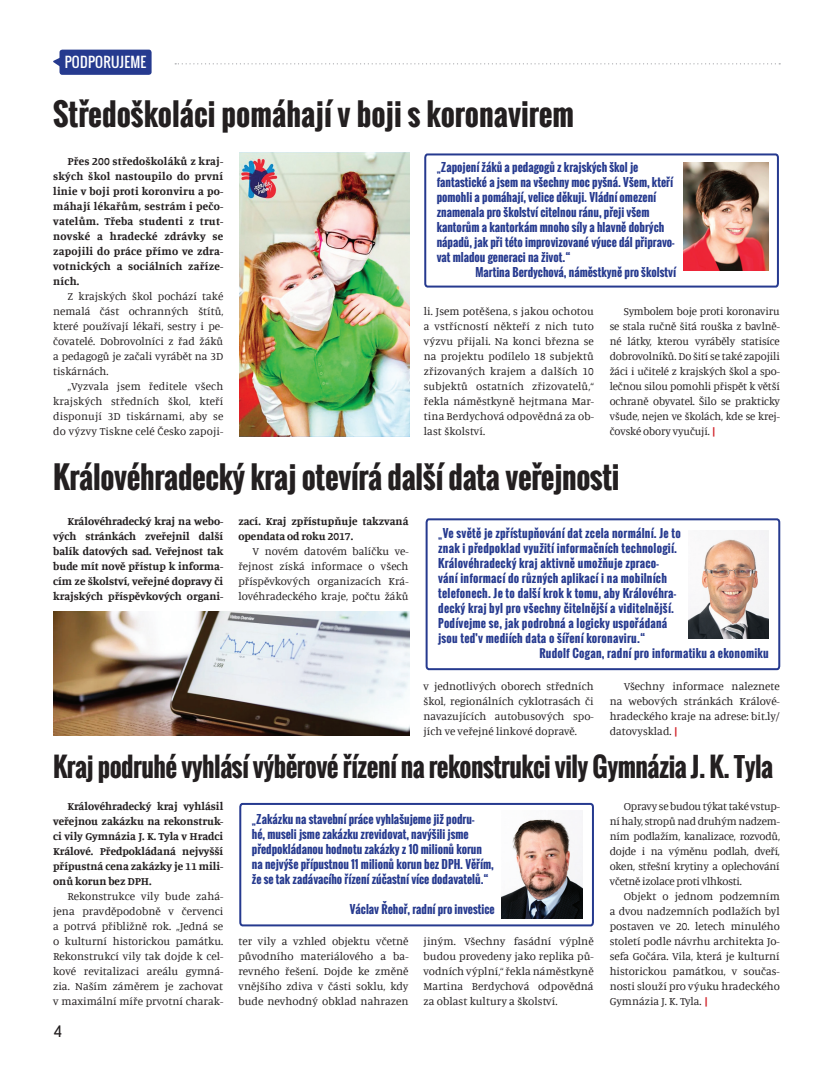
<style>
.page{position:relative;width:833px;height:1081px;background:#fff}
.page>*{position:absolute;margin:0;border:0;box-sizing:border-box;transform-origin:0 0}
.t1{font:700 30px "Oswald";letter-spacing:-.01em;color:#231f20}
.t2{font:700 26.25px "Oswald";letter-spacing:-.02em;color:#231f20}
.t3{font:15px "Kelson Sans";color:#231f20}
.t4{font:13.75px "Oswald";letter-spacing:.02em;color:#fff}
.t5{font:11.25px/15px "Manuale";color:#231f20;text-align:justify}
.t6{font:700 11.25px/15px "Manuale";color:#231f20;text-align:justify}
.t7{font:700 11.25px/15px "Oswald";color:#263a8f}
.t8{font:700 11.25px "Oswald";letter-spacing:.02em;color:#263a8f}
.s1{font-weight:700;color:#d1232a}
</style>
<div class="page">
<svg style="left:175px;top:63px;width:605px;height:1px"></svg>
<svg style="left:53px;top:58px;width:6px;height:8px"></svg>
<div style="left:59px;top:50px;width:93px;height:25px;background:#263a8f;border-radius:3px"></div>
<svg style="left:239px;top:802px;width:355px;height:125px"></svg>
<img style="left:502px;top:811px;width:80px;height:107px">
<img style="left:239px;top:153px;width:170px;height:283px">
<svg style="left:424px;top:153px;width:355px;height:135px"></svg>
<img style="left:53px;top:612px;width:356px;height:123px">
<svg style="left:425px;top:518px;width:356px;height:153px"></svg>
<img style="left:688px;top:531px;width:81px;height:107px">
<p class="t4" style="left:65px;top:52px;width:63px">POD PORUJEME</p>
<h1 class="t1" style="left:53px;top:92px;width:522px">Středoškoláci pomáhají v boji s koronavirem</h1>
<p class="t6" style="left:53px;top:153px;width:172px;text-indent:14px">Přes 200 středoškoláků z kraj&shy;ských škol nastoupilo do první linie v boji proti koronviru a po&shy;máhají lékařům, sestrám i pečo&shy;vatelům. Třeba studenti z trut&shy;novské a hradecké zdrávky se zapojili do práce přímo ve zdra&shy;votnických a sociálních zaříze&shy;ních.</p>
<p class="t5" style="left:53px;top:288px;width:172px;text-indent:14px">Z krajských škol pochází také nemalá část ochranných štítů, které používají lékaři, sestry i pe&shy;čovatelé. Dobrovolníci z řad žáků a pedagogů je začali vyrábět na 3D tiskárnách.</p>
<p class="t5" style="left:53px;top:378px;width:172px;text-indent:14px">„Vyzvala jsem ředitele všech krajských středních škol, kteří disponují 3D tiskárnami, aby se do výzvy Tiskne celé Česko zapoji-</p>
<p class="t7" style="left:437px;top:160px;width:239px">„Zapojení žáků a pedagogů z krajských škol je fantastické a jsem na všechny moc pyšná. Všem, kteří pomohli a pomáhají, velice děkuji. Vládní omezení znamenala pro školství citelnou ránu, přeji všem kantorům a kantorkám mnoho síly a hlavně dobrých nápadů, jak při této improvizované výuce dál připravo&shy;vat mladou generaci na život.“</p>
<p class="t7" style="left:475px;top:265px;width:202px">Martina Berdychová, náměstkyně pro školství</p>
<p class="t5" style="left:609px;top:303px;width:172px;text-indent:14px">Symbolem boje proti koronaviru se stala ručně šitá rouška z bavlně&shy;né látky, kterou vyráběly statisíce dobrovolníků. Do šití se také zapojili žáci i učitelé z krajských škol a spo&shy;lečnou silou pomohli přispět k větší ochraně obyvatel. Šilo se prakticky všude, nejen ve školách, kde se krej&shy;čovské obory vyučují. <span class="s1">|</span></p>
<h1 class="t1" style="left:53px;top:455px;width:568px">Královéhradecký kraj otevírá další data veřejnosti</h1>
<p class="t6" style="left:53px;top:513px;width:172px;text-indent:14px">Královéhradecký kraj na webo&shy;vých stránkách zveřejnil další balík datových sad. Veřejnost tak bude mít nově přístup k informa&shy;cím ze školství, veřejné dopravy či krajských příspěvkových organi-</p>
<p class="t6" style="left:238px;top:513px;width:172px">zací. Kraj zpřístupňuje takzvaná opendata od roku 2017.</p>
<p class="t5" style="left:424px;top:303px;width:172px">li. Jsem potěšena, s jakou ochotou a vstřícností někteří z nich tuto výzvu přijali. Na konci března se na projektu podílelo 18 subjektů zřizovaných krajem a dalších 10 subjektů ostatních zřizovatelů,“ řekla náměstkyně hejtmana Mar&shy;tina Berdychová odpovědná za ob&shy;last školství.</p>
<p class="t8" style="left:438px;top:525px;width:244px">„Ve světě je zpřístupňování dat zcela normální. Je to</p>
<p class="t8" style="left:438px;top:540px;width:240px">znak i předpoklad využití informačních technologií.</p>
<p class="t8" style="left:438px;top:555px;width:222px">Královéhradecký kraj aktivně umožňuje zpraco-</p>
<p class="t8" style="left:438px;top:570px;width:230px">vání informací do různých aplikací i na mobilních</p>
<p class="t8" style="left:438px;top:585px;width:239px">telefonech. Je to další krok k tomu, aby Královéhra-</p>
<p class="t8" style="left:438px;top:600px;width:237px">decký kraj byl pro všechny čitelnější a viditelnější.</p>
<p class="t8" style="left:438px;top:615px;width:231px">Podívejme se, jak podrobná a logicky uspořádaná</p>
<p class="t8" style="left:438px;top:630px;width:209px">jsou teď v mediích data o šíření koronaviru.“</p>
<p class="t8" style="left:539px;top:645px;width:231px">Rudolf Cogan, radní pro informatiku a ekonomiku</p>
<p class="t5" style="left:238px;top:543px;width:172px;text-indent:14px">V novém datovém balíčku ve&shy;řejnost získá informace o všech příspěvkových organizacích Krá&shy;lovéhradeckého kraje, počtu žáků</p>
<p class="t5" style="left:423px;top:678px;width:172px">v jednotlivých oborech středních škol, regionálních cyklotrasách či navazujících autobusových spo&shy;jích ve veřejné linkové dopravě.</p>
<p class="t5" style="left:609px;top:678px;width:172px;text-indent:14px">Všechny informace naleznete na webových stránkách Králové&shy;hradeckého kraje na adrese: bit.ly/ datovysklad. <span class="s1">|</span></p>
<h2 class="t2" style="left:53px;top:747px;width:721px">Kraj podruhé vyhlásí výběrové řízení na rekonstrukci vily Gymnázia J. K. Tyla</h2>
<p class="t6" style="left:53px;top:798px;width:172px;text-indent:14px">Královéhradecký kraj vyhlásil veřejnou zakázku na rekonstruk&shy;ci vily Gymnázia J. K. Tyla v Hradci Králové. Předpokládaná nejvyšší přípustná cena zakázky je 11 mili&shy;onů korun bez DPH.</p>
<p class="t5" style="left:53px;top:888px;width:172px;text-indent:14px">Rekonstrukce vily bude zahá&shy;jena pravděpodobně v červenci a potrvá přibližně rok. „Jedná se o kulturní historickou památku.<br>Rekonstrukcí vily tak dojde k cel&shy;kové revitalizaci areálu gymná&shy;zia. Naším záměrem je zachovat v maximální míře prvotní charak-</p>
<p class="t5" style="left:609px;top:798px;width:172px;text-indent:14px">Opravy se budou týkat také vstup&shy;ní haly, stropů nad druhým nadzem&shy;ním podlažím, kanalizace, rozvodů, dojde i na výměnu podlah, dveří, oken, střešní krytiny a oplechování včetně izolace proti vlhkosti.</p>
<p class="t5" style="left:609px;top:888px;width:172px;text-indent:14px">Objekt o jednom podzemním a dvou nadzemních podlažích byl postaven ve 20. letech minulého století podle návrhu architekta Jo&shy;sefa Gočára. Vila, která je kulturní historickou památkou, v součas&shy;nosti slouží pro výuku hradeckého Gymnázia J. K. Tyla. <span class="s1">|</span></p>
<p class="t7" style="left:252px;top:812px;width:243px">„Zakázku na stavební práce vyhlašujeme již podru-<br>hé, museli jsme zakázku zrevidovat, navýšili jsme předpokládanou hodnotu zakázky z 10 milionů korun na nejvýše přípustnou 11 milionů korun bez DPH. Věřím, že se tak zadávacího řízení zúčastní více dodavatelů.“</p>
<p class="t7" style="left:350px;top:902px;width:146px">Václav Řehoř, radní pro investice</p>
<p class="t5" style="left:238px;top:933px;width:172px">ter vily a vzhled objektu včetně původního materiálového a ba&shy;revného řešení. Dojde ke změně vnějšího zdiva v části soklu, kdy bude nevhodný obklad nahrazen</p>
<p class="t5" style="left:423px;top:933px;width:172px">jiným. Všechny fasádní výplně budou provedeny jako replika pů&shy;vodních výplní,“ řekla náměstkyně Martina Berdychová odpovědná za oblast kultury a školství.</p>
<h3 class="t3" style="left:54px;top:1022px;width:10px">4</h3>
</div>
